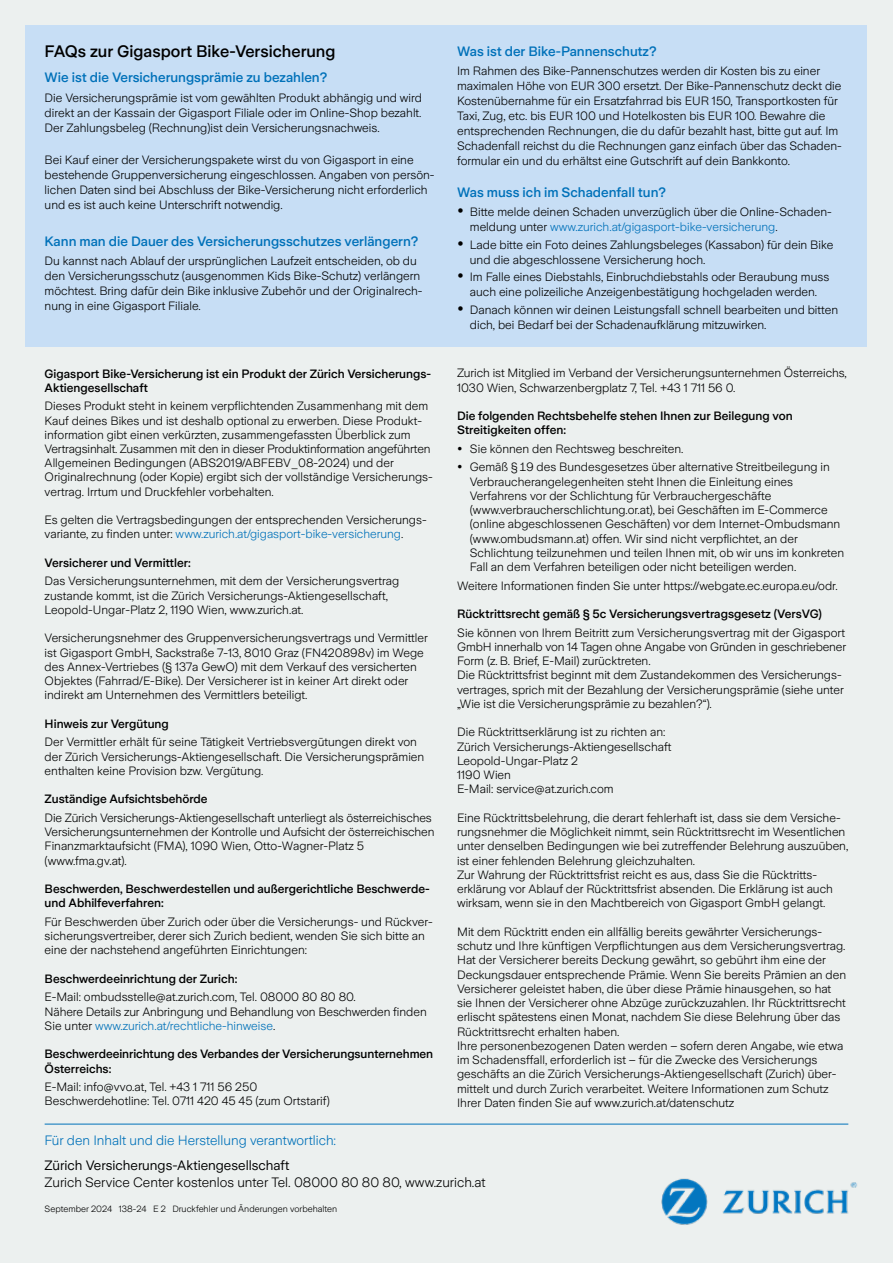
<style>
.page{position:relative;width:893px;height:1263px;background:#ecf0ef}
.page>*{position:absolute;margin:0;border:0;box-sizing:border-box;transform-origin:0 0}
.t1{font:500 16.5px "Zurich Sans";color:#000}
.t2{font:500 13.5px "Zurich Sans";color:#0071b9}
.t3{font:300 13.5px "Zurich Sans";color:#000}
.t4{font:300 13.5px "Zurich Sans";color:#0071b9}
.t5{font:13.5px "Zurich Sans";color:#000}
.t6{font:300 12px/14.2px "Zurich Sans";color:#000}
.t7{font:500 12px/14.2px "Zurich Sans";color:#000}
.t8{font:300 9px "Zurich Sans";color:#000}
.s1{color:#0071b9}
</style>
<div class="page">
<div style="left:26px;top:26px;width:841px;height:321px;background:#c7def5"></div>
<img style="left:661px;top:1178px;width:196px;height:47px">
<hr style="left:45px;top:1124px;width:803px;height:1px;background:#0071b9">
<h1 class="t1" style="left:45px;top:43px;width:292px">FAQs zur Gigasport Bike-Versicherung</h1>
<p class="t2" style="left:45px;top:70px;width:284px">Wie ist die Versicherungsprämie zu bezahlen?</p>
<p class="t6" style="left:45px;top:90px;width:379px;line-height:15px;text-align:justify">Die Versicherungsprämie ist vom gewählten Produkt abhängig und wird direkt an der Kassain der Gigasport Filiale oder im Online-Shop bezahlt.<br>Der Zahlungsbeleg (Rechnung)ist dein Versicherungsnachweis.</p>
<p class="t6" style="left:45px;top:152px;width:391px;line-height:15px">Bei Kauf einer der Versicherungspakete wirst du von Gigasport in eine bestehende Gruppenversicherung eingeschlossen. Angaben von persön&shy;lichen Daten sind bei Abschluss der Bike-Versicherung nicht erforderlich und es ist auch keine Unterschrift notwendig.</p>
<p class="t2" style="left:45px;top:234px;width:375px">Kann man die Dauer des Versicherungsschutzes verlängern?</p>
<p class="t6" style="left:45px;top:254px;width:379px;line-height:15px">Du kannst nach Ablauf der ursprünglichen Laufzeit entscheiden, ob du den Versicherungsschutz (ausgenommen Kids Bike-Schutz) verlängern möchtest. Bring dafür dein Bike inklusive Zubehör und der Originalrech&shy;nung in eine Gigasport Filiale.</p>
<p class="t7" style="left:45px;top:366px;width:388px">Gigasport Bike-Versicherung ist ein Produkt der Zürich Versicherungs-<br>Aktiengesellschaft</p>
<p class="t6" style="left:45px;top:399px;width:390px">Dieses Produkt steht in keinem verpflichtenden Zusammenhang mit dem Kauf deines Bikes und ist deshalb optional zu erwerben. Diese Produkt&shy;information gibt einen verkürzten, zusammengefassten Überblick zum Vertragsinhalt. Zusammen mit den in dieser Produktinformation angeführten Allgemeinen Bedingungen (ABS2019/ABFEBV_08-2024) und der Originalrechnung (oder Kopie) ergibt sich der vollständige Versicherungs&shy;vertrag. Irrtum und Druckfehler vorbehalten.</p>
<p class="t6" style="left:45px;top:513px;width:383px">Es gelten die Vertragsbedingungen der entsprechenden Versicherungs&shy;variante, zu finden unter: <span class="s1">www.zurich.at/gigasport-bike-versicherung</span>.</p>
<p class="t7" style="left:45px;top:556px;width:148px">Versicherer und Vermittler:</p>
<p class="t6" style="left:45px;top:574px;width:356px">Das Versicherungsunternehmen, mit dem der Versicherungsvertrag zustande kommt, ist die Zürich Versicherungs-Aktiengesellschaft,<br>Leopold-Ungar-Platz 2, 1190 Wien, www.zurich.at.</p>
<p class="t6" style="left:45px;top:631px;width:385px">Versicherungsnehmer des Gruppenversicherungsvertrags und Vermittler ist Gigasport GmbH, Sackstraße 7-13, 8010 Graz (FN420898v) im Wege des Annex-Vertriebes (§ 137a GewO) mit dem Verkauf des versicherten Objektes (Fahrrad/E-Bike). Der Versicherer ist in keiner Art direkt oder indirekt am Unternehmen des Vermittlers beteiligt.</p>
<p class="t7" style="left:45px;top:717px;width:126px">Hinweis zur Vergütung</p>
<p class="t6" style="left:45px;top:735px;width:381px">Der Vermittler erhält für seine Tätigkeit Vertriebsvergütungen direkt von der Zürich Versicherungs-Aktiengesellschaft. Die Versicherungsprämien enthalten keine Provision bzw. Vergütung.</p>
<p class="t7" style="left:45px;top:792px;width:165px">Zuständige Aufsichtsbehörde</p>
<p class="t6" style="left:45px;top:811px;width:391px">Die Zürich Versicherungs-Aktiengesellschaft unterliegt als österreichisches Versicherungsunternehmen der Kontrolle und Aufsicht der österreichischen Finanzmarktaufsicht (FMA), 1090 Wien, Otto-Wagner-Platz 5 (www.fma.gv.at).</p>
<p class="t7" style="left:45px;top:882px;width:387px">Beschwerden, Beschwerdestellen und außergerichtliche Beschwerde&shy;und Abhilfeverfahren:</p>
<p class="t6" style="left:45px;top:915px;width:390px">Für Beschwerden über Zurich oder über die Versicherungs- und Rückver&shy;sicherungsvertreiber, derer sich Zurich bedient, wenden Sie sich bitte an eine der nachstehend angeführten Einrichtungen:</p>
<p class="t7" style="left:45px;top:972px;width:194px">Beschwerdeeinrichtung der Zurich:</p>
<p class="t6" style="left:45px;top:990px;width:384px">E-Mail: ombudsstelle@at.zurich.com, Tel. 08000 80 80 80.<br>Nähere Details zur Anbringung und Behandlung von Beschwerden finden<br>Sie unter <span class="s1">www.zurich.at/rechtliche-hinweise</span>.</p>
<p class="t7" style="left:45px;top:1047px;width:390px">Beschwerdeeinrichtung des Verbandes der Versicherungsunternehmen<br>Österreichs:</p>
<p class="t6" style="left:45px;top:1080px;width:287px">E-Mail: info@vvo.at, Tel. +43 1 711 56 250<br>Beschwerdehotline: Tel. 0711 420 45 45 (zum Ortstarif)</p>
<p class="t2" style="left:457px;top:44px;width:201px">Was ist der Bike-Pannenschutz?</p>
<p class="t6" style="left:457px;top:64px;width:386px;line-height:15px">Im Rahmen des Bike-Pannenschutzes werden dir Kosten bis zu einer maximalen Höhe von EUR 300 ersetzt. Der Bike-Pannenschutz deckt die Kostenübernahme für ein Ersatzfahrrad bis EUR 150, Transportkosten für Taxi, Zug, etc. bis EUR 100 und Hotelkosten bis EUR 100. Bewahre die entsprechenden Rechnungen, die du dafür bezahlt hast, bitte gut auf. Im Schadenfall reichst du die Rechnungen ganz einfach über das Schaden&shy;formular ein und du erhältst eine Gutschrift auf dein Bankkonto.</p>
<p class="t2" style="left:457px;top:185px;width:210px">Was muss ich im Schadenfall tun?</p>
<p class="t6" style="left:470px;top:204px;width:363px;line-height:15px">Bitte melde deinen Schaden unverzüglich über die Online-Schaden&shy;meldung unter <span class="s1">www.zurich.at/gigasport-bike-versicherung</span>.</p>
<p class="t6" style="left:470px;top:237px;width:365px;line-height:15px">Lade bitte ein Foto deines Zahlungsbeleges (Kassabon) für dein Bike und die abgeschlossene Versicherung hoch.</p>
<p class="t6" style="left:470px;top:270px;width:361px;line-height:15px">Im Falle eines Diebstahls, Einbruchdiebstahls oder Beraubung muss auch eine polizeiliche Anzeigenbestätigung hochgeladen werden.</p>
<p class="t6" style="left:470px;top:302px;width:370px;line-height:15px">Danach können wir deinen Leistungsfall schnell bearbeiten und bitten dich, bei Bedarf bei der Schadenaufklärung mitzuwirken.</p>
<p class="t6" style="left:457px;top:366px;width:391px">Zurich ist Mitglied im Verband der Versicherungsunternehmen Österreichs,<br>1030 Wien, Schwarzenbergplatz 7, Tel. +43 1 711 56 0.</p>
<p class="t7" style="left:457px;top:409px;width:337px">Die folgenden Rechtsbehelfe stehen Ihnen zur Beilegung von<br>Streitigkeiten offen:</p>
<p class="t6" style="left:470px;top:440px;width:361px;line-height:18.5px">Sie können den Rechtsweg beschreiten.<br>Gemäß §19 des Bundesgesetzes über alternative Streitbeilegung in</p>
<p class="t6" style="left:470px;top:474px;width:376px">Verbraucherangelegenheiten steht Ihnen die Einleitung eines Verfahrens vor der Schlichtung für Verbrauchergeschäfte (www.verbraucherschlichtung.or.at), bei Geschäften im E-Commerce (online abgeschlossenen Geschäften) vor dem Internet-Ombudsmann (www.ombudsmann.at) offen. Wir sind nicht verpflichtet, an der Schlichtung teilzunehmen und teilen Ihnen mit, ob wir uns im konkreten Fall an dem Verfahren beteiligen oder nicht beteiligen werden.</p>
<p class="t6" style="left:457px;top:578px;width:382px">Weitere Informationen finden Sie unter https://webgate.ec.europa.eu/odr.</p>
<p class="t7" style="left:457px;top:607px;width:366px">Rücktrittsrecht gemäß § 5c Versicherungsvertragsgesetz (VersVG)</p>
<p class="t6" style="left:457px;top:625px;width:390px">Sie können von Ihrem Beitritt zum Versicherungsvertrag mit der Gigasport GmbH innerhalb von 14 Tagen ohne Angabe von Gründen in geschriebener Form (z. B. Brief, E-Mail) zurücktreten.<br>Die Rücktrittsfrist beginnt mit dem Zustandekommen des Versicherungs&shy;vertrages, sprich mit der Bezahlung der Versicherungsprämie (siehe unter „Wie ist die Versicherungsprämie zu bezahlen?“).</p>
<p class="t6" style="left:457px;top:725px;width:216px">Die Rücktrittserklärung ist zu richten an:<br>Zürich Versicherungs-Aktiengesellschaft<br>Leopold-Ungar-Platz 2<br>1190 Wien<br>E-Mail: service@at.zurich.com</p>
<p class="t6" style="left:457px;top:811px;width:393px">Eine Rücktrittsbelehrung, die derart fehlerhaft ist, dass sie dem Versiche&shy;rungsnehmer die Möglichkeit nimmt, sein Rücktrittsrecht im Wesentlichen unter denselben Bedingungen wie bei zutreffender Belehrung auszuüben, ist einer fehlenden Belehrung gleichzuhalten.<br>Zur Wahrung der Rücktrittsfrist reicht es aus, dass Sie die Rücktritts&shy;erklärung vor Ablauf der Rücktrittsfrist absenden. Die Erklärung ist auch wirksam, wenn sie in den Machtbereich von Gigasport GmbH gelangt.</p>
<p class="t6" style="left:457px;top:925px;width:391px">Mit dem Rücktritt enden ein allfällig bereits gewährter Versicherungs&shy;schutz und Ihre künftigen Verpflichtungen aus dem Versicherungsvertrag.<br>Hat der Versicherer bereits Deckung gewährt, so gebührt ihm eine der Deckungsdauer entsprechende Prämie. Wenn Sie bereits Prämien an den Versicherer geleistet haben, die über diese Prämie hinausgehen, so hat sie Ihnen der Versicherer ohne Abzüge zurückzuzahlen. Ihr Rücktrittsrecht erlischt spätestens einen Monat, nachdem Sie diese Belehrung über das Rücktrittsrecht erhalten haben.<br>Ihre personenbezogenen Daten werden – sofern deren Angabe, wie etwa im Schadensffall, erforderlich ist – für die Zwecke des Versicherungs geschäfts an die Zürich Versicherungs-Aktiengesellschaft (Zurich) über&shy;mittelt und durch Zurich verarbeitet. Weitere Informationen zum Schutz Ihrer Daten finden Sie auf www.zurich.at/datenschutz</p>
<p class="t4" style="left:45px;top:1133px;width:293px">Für den Inhalt und die Herstellung verantwortlich:</p>
<p class="t5" style="left:45px;top:1158px;width:246px">Zürich Versicherungs-Aktiengesellschaft</p>
<p class="t3" style="left:45px;top:1175px;width:442px">Zurich Service Center kostenlos unter Tel. 08000 80 80 80, www.zurich.at</p>
<p class="t8" style="left:45px;top:1204px;width:294px">September 2024 138-24 E 2 Druckfehler und Änderungen vorbehalten</p>
</div>
